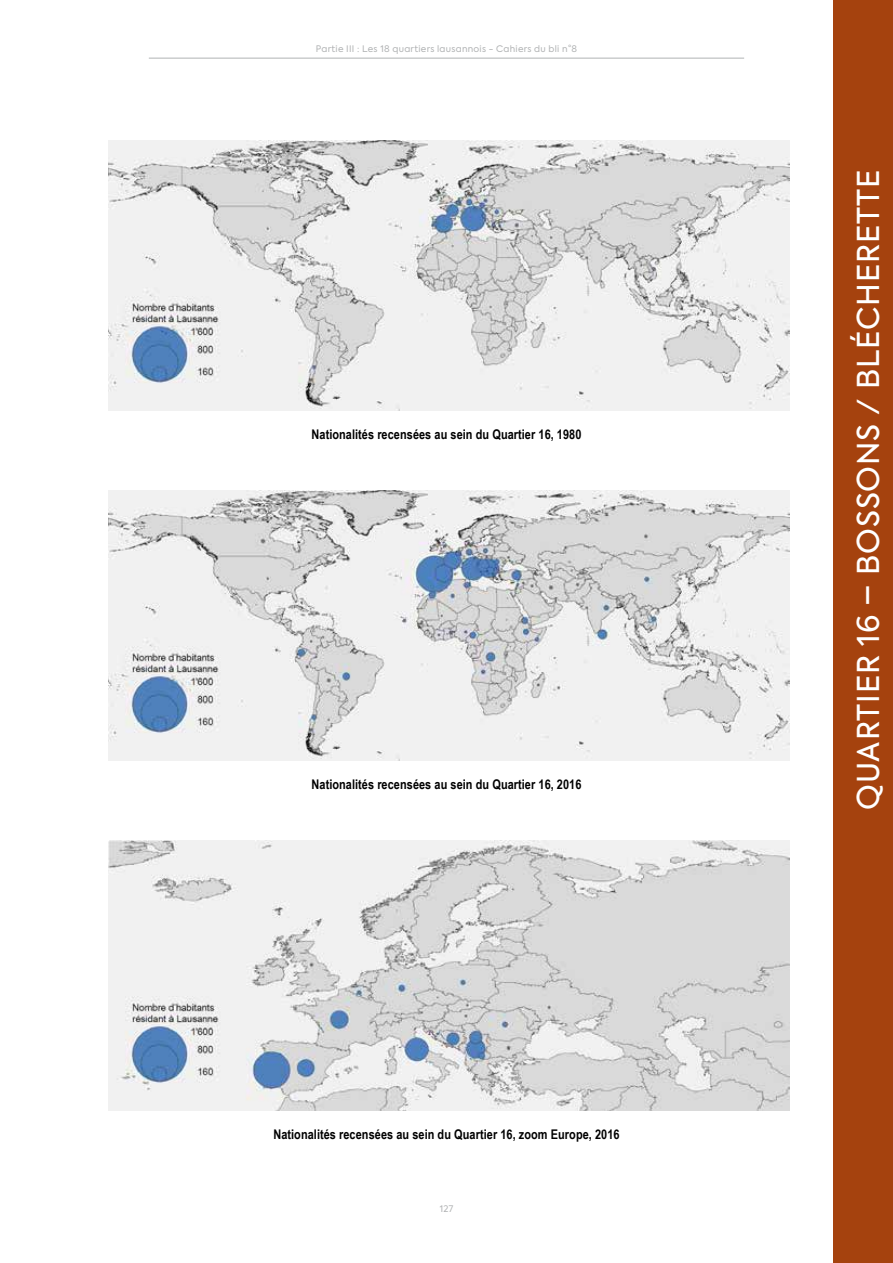
<style>
.page{position:relative;width:893px;height:1263px;background:#fff}
.page>*{position:absolute;margin:0;border:0;box-sizing:border-box;transform-origin:0 0}
.t1{font:30px "Axiforma";letter-spacing:.03em;color:#fff}
.t2{font:700 13.35px "Arial Narrow";letter-spacing:.005em;color:#000}
.t3{font:9px "Axiforma";letter-spacing:.03em;color:#b1b3b4}
</style>
<div class="page">
<hr style="left:149px;top:58px;width:595px;height:1px;background:#b1b3b4">
<div style="left:833px;top:0;width:60px;height:1263px;background:#a5420e"></div>
<img style="left:109px;top:140px;width:680px;height:271px">
<img style="left:109px;top:490px;width:680px;height:271px">
<img style="left:109px;top:840px;width:680px;height:271px">
<p class="t3" style="left:316px;top:43px;width:263px">Partie III : Les 18 quartiers lausannois - Cahiers du bli n°8</p>
<p class="t2" style="left:311px;top:424px;width:271px">Nationalités recensées au sein du Quartier 16, 1980</p>
<p class="t2" style="left:311px;top:774px;width:271px">Nationalités recensées au sein du Quartier 16, 2016</p>
<p class="t2" style="left:273px;top:1124px;width:348px">Nationalités recensées au sein du Quartier 16, zoom Europe, 2016</p>
<p class="t3" style="left:440px;top:1203px;width:15px">127</p>
<h1 class="t1" style="left:849px;top:810px;width:641px;rotate:-90deg">QUARTIER 16 – BOSSONS / BLÉCHERETTE</h1>
</div>
